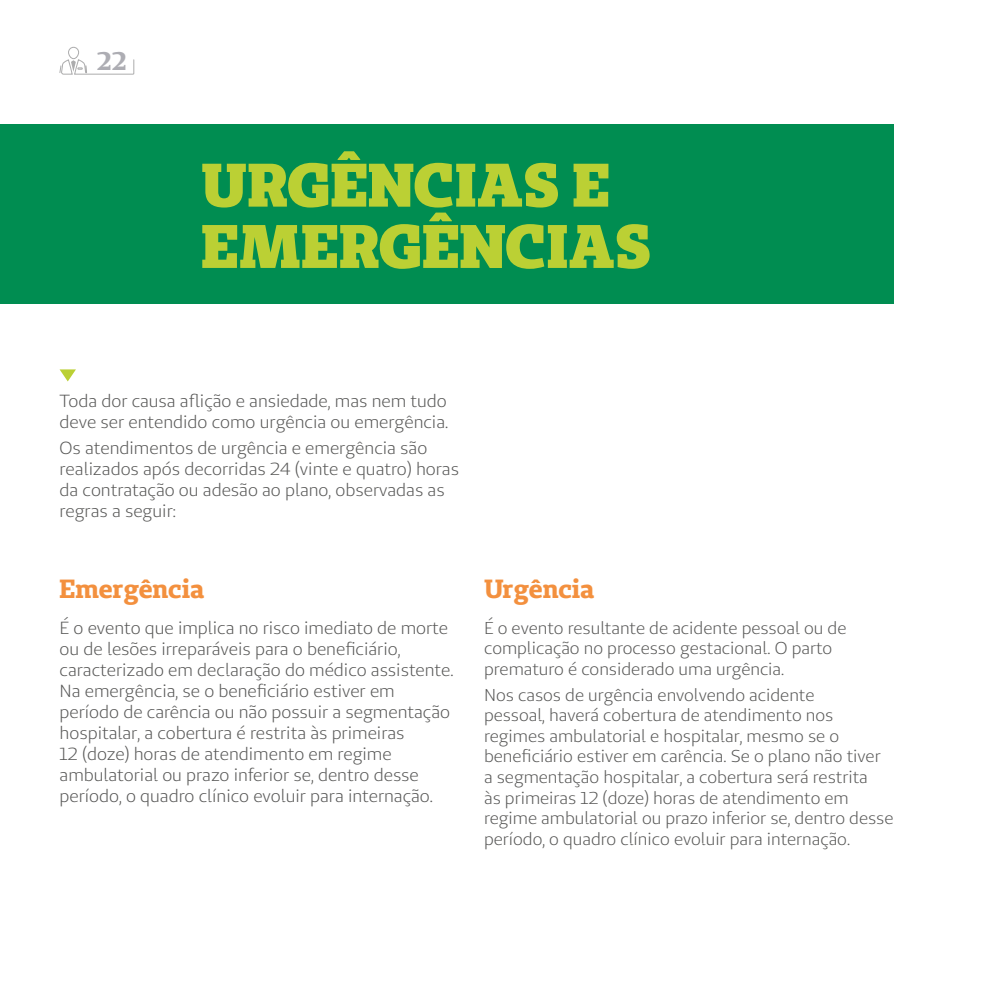
<style>
.page{position:relative;width:993px;height:993px;background:#fff}
.page>*{position:absolute;margin:0;border:0;box-sizing:border-box;transform-origin:0 0}
.t1{font:900 61.25px/61.2px "Unimed Slab";letter-spacing:.01em;color:#bbd034}
.t2{font:700 26.25px "Unimed Slab";letter-spacing:-.005em;color:#f3903e}
.t3{font:700 25.38px "Unimed Serif";color:#adadb3}
.t4{font:17.5px/21px "Unimed Sans";color:#575756}
.t5{font:17.15px/20.7px "Unimed Sans";color:#575756}
</style>
<div class="page">
<div style="left:68px;top:47px;width:11px;height:12px;border:1px solid #acacad;border-radius:50%"></div>
<svg style="left:59px;top:59px;width:75px;height:16px"></svg>
<div style="left:0;top:124px;width:893px;height:180px;background:#008d51"></div>
<svg style="left:60px;top:369px;width:16px;height:12px"></svg>
<h3 class="t3" style="left:96px;top:44px;width:32px">22</h3>
<h1 class="t1" style="left:201px;top:153px;width:451px">URGÊNCIAS E<br>EMERGÊNCIAS</h1>
<p class="t4" style="left:60px;top:390px;width:390px">Toda dor causa aflição e ansiedade, mas nem tudo deve ser entendido como urgência ou emergência.</p>
<p class="t4" style="left:60px;top:437px;width:401px">Os atendimentos de urgência e emergência são realizados após decorridas 24 (vinte e quatro) horas da contratação ou adesão ao plano, observadas as regras a seguir:</p>
<h2 class="t2" style="left:60px;top:571px;width:146px">Emergência</h2>
<p class="t4" style="left:60px;top:617px;width:395px">É o evento que implica no risco imediato de morte ou de lesões irreparáveis para o beneficiário, caracterizado em declaração do médico assistente.<br>Na emergência, se o beneficiário estiver em período de carência ou não possuir a segmentação hospitalar, a cobertura é restrita às primeiras<br>12 (doze) horas de atendimento em regime ambulatorial ou prazo inferior se, dentro desse período, o quadro clínico evoluir para internação.</p>
<h2 class="t2" style="left:484px;top:571px;width:112px">Urgência</h2>
<p class="t5" style="left:484px;top:617px;width:364px">É o evento resultante de acidente pessoal ou de complicação no processo gestacional. O parto prematuro é considerado uma urgência.</p>
<p class="t5" style="left:484px;top:683px;width:410px">Nos casos de urgência envolvendo acidente<br>pessoal, haverá cobertura de atendimento nos regimes ambulatorial e hospitalar, mesmo se o beneficiário estiver em carência. Se o plano não tiver a segmentação hospitalar, a cobertura será restrita<br>às primeiras 12 (doze) horas de atendimento em regime ambulatorial ou prazo inferior se, dentro desse período, o quadro clínico evoluir para internação.</p>
</div>
